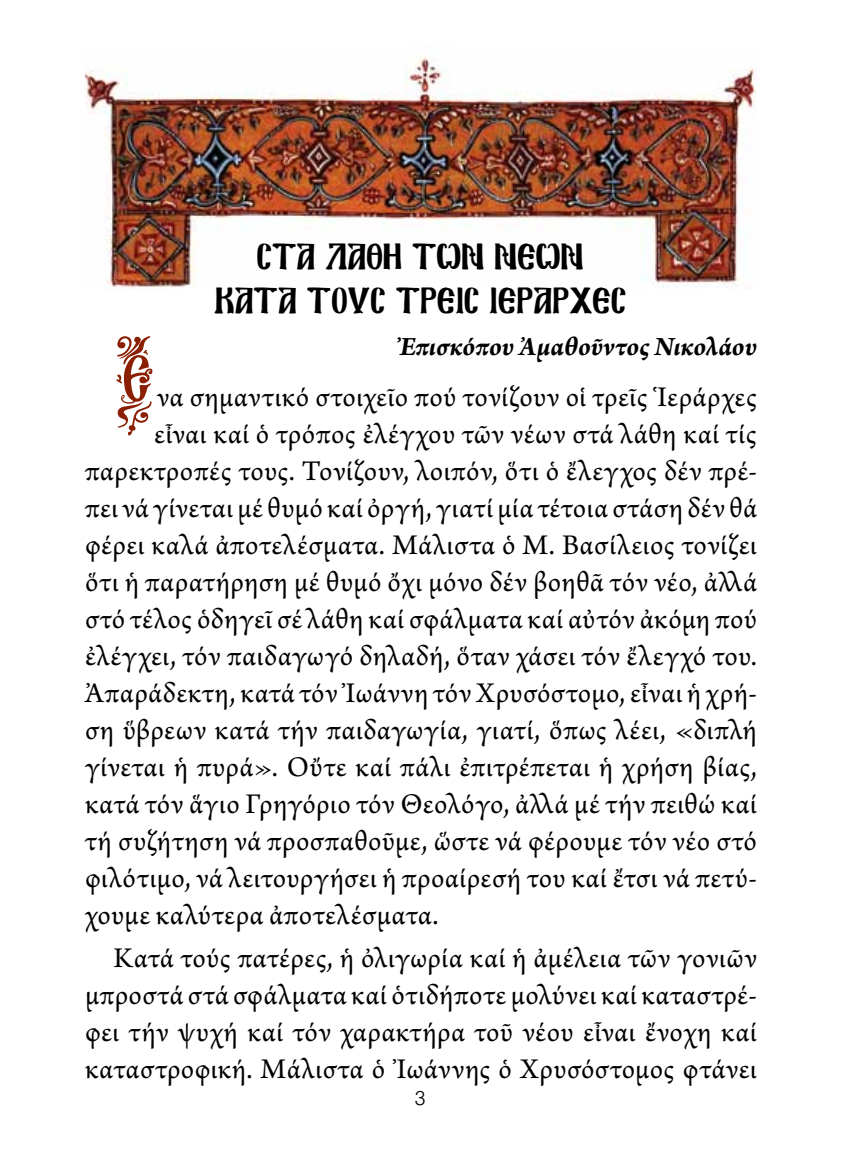
<style>
.page{position:relative;width:842px;height:1163px;background:#fff}
.page>*{position:absolute;margin:0;border:0;box-sizing:border-box;transform-origin:0 0}
.t1{font:100px "Mg Konstantinos Normal";color:#8a1f03}
.t2{font:32px/44px "Mg Ekklisia Normal";color:#000;text-align:center}
.t3{font:30px/37px "Arno Pro";letter-spacing:.02em;color:#000;text-align:justify}
.t4{font:italic 700 28px "Arno Pro";color:#000}
.t5{font:300 20px "UB Helvetica";color:#000}
</style>
<div class="page">
<img style="left:85px;top:57px;width:672px;height:232px">
<p class="t2" style="left:215px;top:236px;width:414px">STA LAUH TVN NEVN<br>KATA TOYS TREIS IERARXES</p>
<h1 class="t1" style="left:116px;top:336px;width:43px">E</h1>
<p class="t4" style="left:396px;top:330px;width:362px">Ἐπισκόπου Ἀμαθοῦντος Νικολάου</p>
<p class="t3" style="left:157px;top:380px;width:601px">να σημαντικό στοιχεῖο πού τονίζουν οἱ τρεῖς Ἱεράρχες</p>
<p class="t3" style="left:154px;top:417px;width:604px">εἶναι καί ὁ τρόπος ἐλέγχου τῶν νέων στά λάθη καί τίς</p>
<p class="t3" style="left:85px;top:454px;width:673px">παρεκτροπές τους. Τονίζουν, λοιπόν, ὅτι ὁ ἔλεγχος δέν πρέ-</p>
<p class="t3" style="left:85px;top:491px;width:673px">πει νά γίνεται μέ θυμό καί ὀργή, γιατί μία τέτοια στάση δέν θά</p>
<p class="t3" style="left:85px;top:528px;width:673px">φέρει καλά ἀποτελέσματα. Μάλιστα ὁ Μ. Βασίλειος τονίζει</p>
<p class="t3" style="left:85px;top:565px;width:673px">ὅτι ἡ παρατήρηση μέ θυμό ὄχι μόνο δέν βοηθᾶ τόν νέο, ἀλλά</p>
<p class="t3" style="left:85px;top:602px;width:673px">στό τέλος ὁδηγεῖ σέ λάθη καί σφάλματα καί αὐτόν ἀκόμη πού</p>
<p class="t3" style="left:85px;top:639px;width:673px">ἐλέγχει, τόν παιδαγωγό δηλαδή, ὅταν χάσει τόν ἔλεγχό του.</p>
<p class="t3" style="left:85px;top:676px;width:673px">Ἀπαράδεκτη, κατά τόν Ἰωάννη τόν Χρυσόστομο, εἶναι ἡ χρή-</p>
<p class="t3" style="left:85px;top:713px;width:673px">ση ὕβρεων κατά τήν παιδαγωγία, γιατί, ὅπως λέει, «διπλή</p>
<p class="t3" style="left:85px;top:750px;width:673px">γίνεται ἡ πυρά». Οὔτε καί πάλι ἐπιτρέπεται ἡ χρήση βίας,</p>
<p class="t3" style="left:85px;top:787px;width:673px">κατά τόν ἅγιο Γρηγόριο τόν Θεολόγο, ἀλλά μέ τήν πειθώ καί</p>
<p class="t3" style="left:85px;top:824px;width:673px">τή συζήτηση νά προσπαθοῦμε, ὥστε νά φέρουμε τόν νέο στό</p>
<p class="t3" style="left:85px;top:861px;width:673px">φιλότιμο, νά λειτουργήσει ἡ προαίρεσή του καί ἔτσι νά πετύ-</p>
<p class="t3" style="left:85px;top:898px;width:355px">χουμε καλύτερα ἀποτελέσματα.</p>
<p class="t3" style="left:85px;top:940px;width:673px;text-indent:28px">Κατά τούς πατέρες, ἡ ὀλιγωρία καί ἡ ἀμέλεια τῶν γονιῶν μπροστά στά σφάλματα καί ὁτιδήποτε μολύνει καί καταστρέ&shy;φει τήν ψυχή καί τόν χαρακτήρα τοῦ νέου εἶναι ἔνοχη καί καταστροφική. Μάλιστα ὁ Ἰωάννης ὁ Χρυσόστομος φτάνει</p>
<p class="t5" style="left:415px;top:1085px;width:12px">3</p>
</div>
